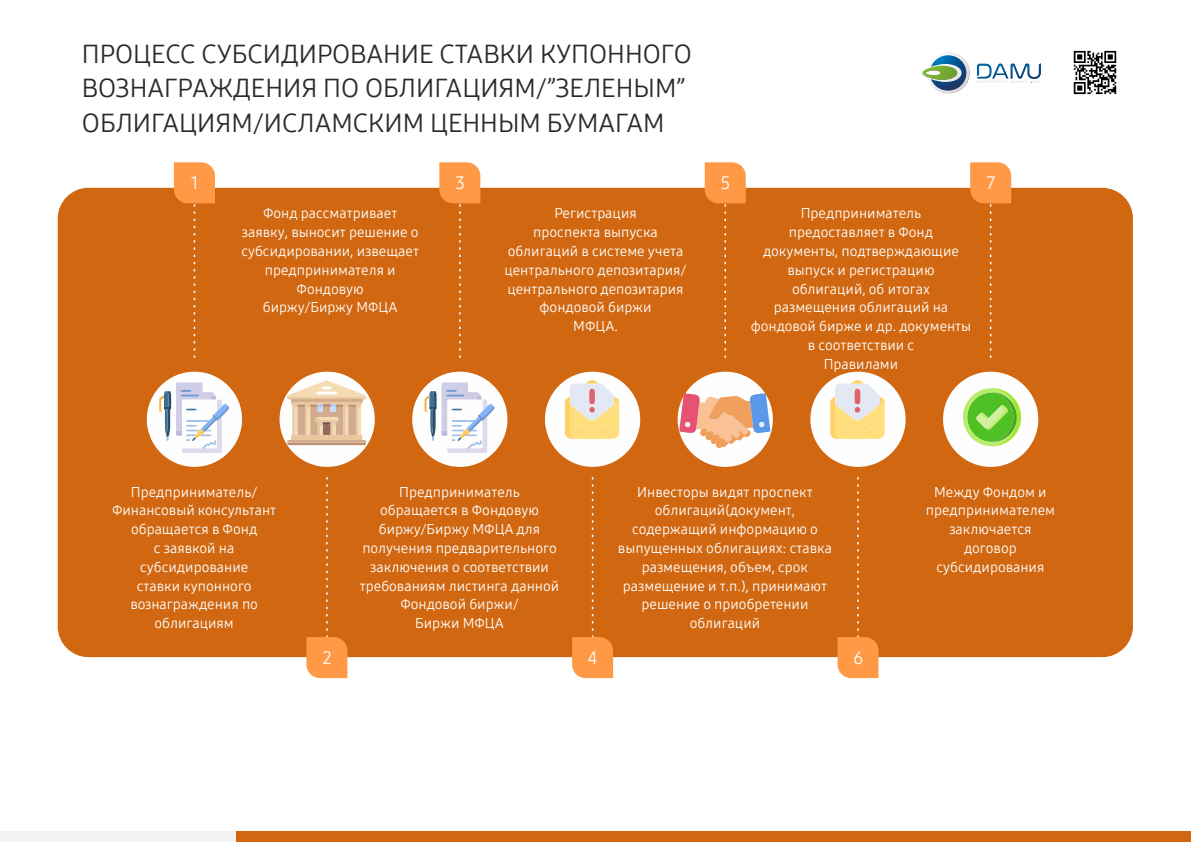
<style>
.page{position:relative;width:1191px;height:842px;background:#fff}
.page>*{position:absolute;margin:0;border:0;box-sizing:border-box;transform-origin:0 0}
.t1{font:26px/34.3px "Samsung One 400";color:#2b2a29}
.t2{font:18px "Samsung One 400";color:#fefefe}
.t3{font:14.2px/18.8px "Samsung One 400";color:#fefefe;text-align:center}
</style>
<div class="page">
<div style="left:58px;top:188px;width:1075px;height:469px;background:#d16710;border-radius:31px"></div>
<img style="left:1073px;top:50px;width:44px;height:45px">
<div style="left:235px;top:832px;width:955px;height:10px;background:#d16710"></div>
<svg style="left:921px;top:53px;width:48px;height:40px"></svg>
<img style="left:922px;top:66px;width:35px;height:14px">
<svg style="left:977px;top:63px;width:64px;height:20px"></svg>
<div style="left:0;top:832px;width:235px;height:10px;background:#f3f3f3"></div>
<svg style="left:174px;top:162px;width:41px;height:196px"></svg>
<svg style="left:306px;top:477px;width:41px;height:201px"></svg>
<svg style="left:439px;top:162px;width:41px;height:196px"></svg>
<svg style="left:705px;top:162px;width:40px;height:196px"></svg>
<svg style="left:970px;top:162px;width:41px;height:196px"></svg>
<svg style="left:572px;top:477px;width:41px;height:201px"></svg>
<svg style="left:837px;top:477px;width:41px;height:201px"></svg>
<div style="left:147px;top:372px;width:95px;height:95px;background:#fefefe;border-radius:48px"></div>
<svg style="left:159px;top:382px;width:70px;height:71px"></svg>
<div style="left:279px;top:372px;width:96px;height:95px;background:#fefefe;border-radius:48px"></div>
<svg style="left:287px;top:380px;width:79px;height:66px"></svg>
<div style="left:412px;top:372px;width:95px;height:95px;background:#fefefe;border-radius:48px"></div>
<svg style="left:424px;top:382px;width:71px;height:71px"></svg>
<div style="left:545px;top:372px;width:95px;height:95px;background:#fefefe;border-radius:48px"></div>
<svg style="left:565px;top:380px;width:54px;height:59px;background:#f3e0b5"></svg>
<div style="left:677px;top:372px;width:96px;height:95px;background:#fefefe;border-radius:48px"></div>
<svg style="left:679px;top:393px;width:92px;height:57px"></svg>
<div style="left:810px;top:372px;width:95px;height:95px;background:#fefefe;border-radius:48px"></div>
<svg style="left:830px;top:380px;width:54px;height:59px;background:#f3e1b5"></svg>
<div style="left:943px;top:372px;width:95px;height:95px;background:#fefefe;border-radius:48px"></div>
<svg style="left:963px;top:388px;width:59px;height:58px"></svg>
<h1 class="t1" style="left:82px;top:37px;width:611px">ПРОЦЕСС СУБСИДИРОВАНИЕ СТАВКИ КУПОННОГО<br>ВОЗНАГРАЖДЕНИЯ ПО ОБЛИГАЦИЯМ/”ЗЕЛЕНЫМ”<br>ОБЛИГАЦИЯМ/ИСЛАМСКИМ ЦЕННЫМ БУМАГАМ</h1>
<p class="t2" style="left:191px;top:171px;width:9px">1</p>
<p class="t3" style="left:241px;top:204px;width:179px">Фонд рассматривает заявку, выносит решение о субсидировании, извещает предпринимателя и<br>Фондовую<br>биржу/Биржу МФЦА</p>
<p class="t2" style="left:455px;top:171px;width:11px">3</p>
<p class="t2" style="left:721px;top:171px;width:11px">5</p>
<p class="t2" style="left:986px;top:171px;width:10px">7</p>
<p class="t3" style="left:504px;top:204px;width:184px">Регистрация<br>проспекта выпуска облигаций в системе учета центрального депозитария/ центрального депозитария фондовой биржи<br>МФЦА.</p>
<p class="t3" style="left:750px;top:204px;width:222px">Предприниматель<br>предоставляет в Фонд документы, подтверждающие выпуск и регистрацию облигаций, об итогах размещения облигаций на фондовой бирже и др. документы в соответствии с<br>Правилами</p>
<p class="t3" style="left:112px;top:482px;width:166px">Предприниматель/<br>Финансовый консультант обращается в Фонд<br>с заявкой на субсидирование<br>ставки купонного вознаграждения по облигациям</p>
<p class="t2" style="left:323px;top:645px;width:11px">2</p>
<p class="t3" style="left:360px;top:482px;width:201px">Предприниматель обращается в Фондовую биржу/Биржу МФЦА для получения предварительного заключения о соответствии требованиям листинга данной<br>Фондовой биржи/<br>Биржи МФЦА</p>
<p class="t3" style="left:618px;top:482px;width:215px">Инвесторы видят проспект облигаций(документ, содержащий информацию о выпущенных облигациях: ставка размещения, объем, срок размещение и т.п.), принимают решение о приобретении облигаций</p>
<p class="t2" style="left:588px;top:645px;width:11px">4</p>
<p class="t2" style="left:853px;top:645px;width:11px">6</p>
<p class="t3" style="left:925px;top:482px;width:131px">Между Фондом и предпринимателем заключается договор субсидирования</p>
</div>
